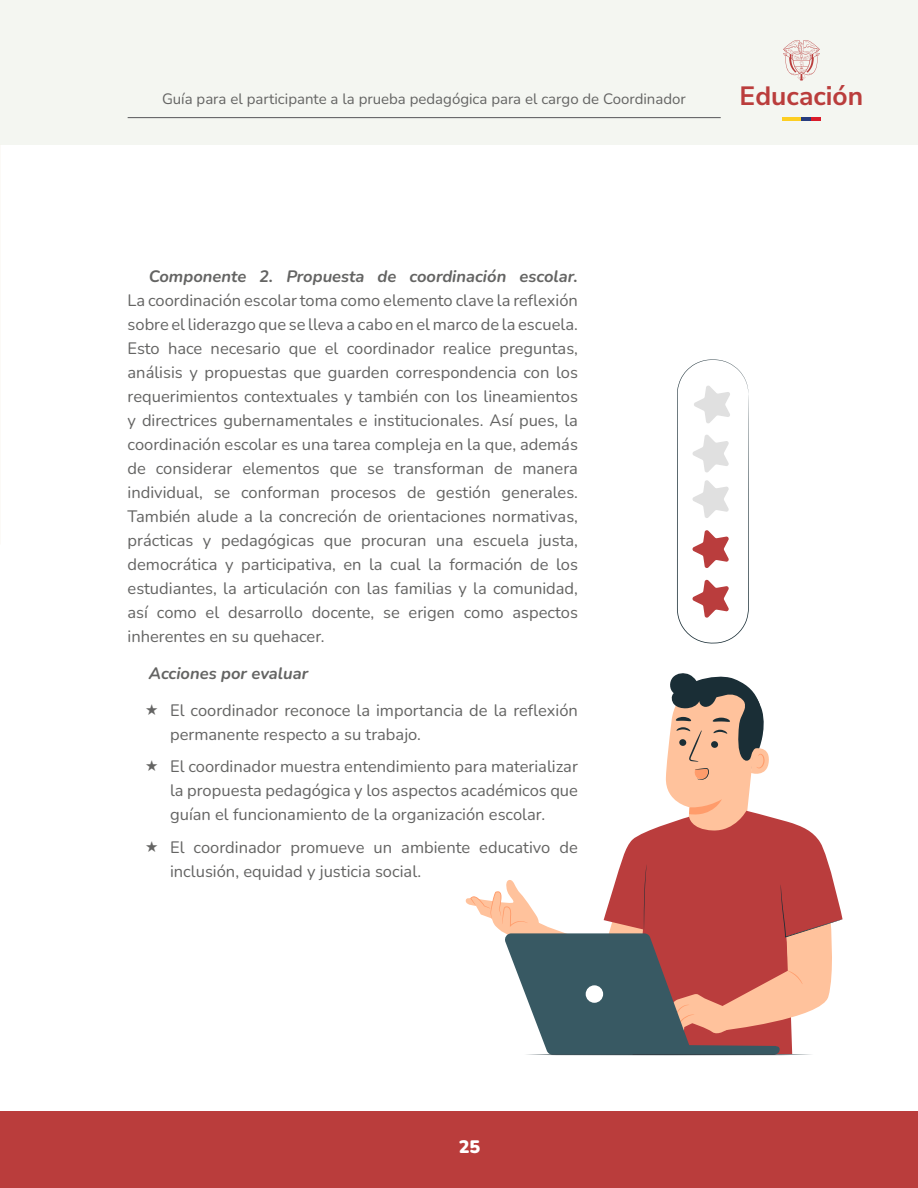
<style>
.page{position:relative;width:918px;height:1188px;background:#fff}
.page>*{position:absolute;margin:0;border:0;box-sizing:border-box;transform-origin:0 0}
.t1{font:200 26.4px "Nunito Sans 12 pt";color:#ba3d3c}
.t2{font:900 18px "Nunito";color:#fff}
.CTxT{font:16.5px/24px "Nunito";color:#646463;text-align:justify}
.CTxT-2{font:italic 700 16.5px "Nunito";color:#646463}
.t3{font:15px "Nunito";color:#646463}
.s1{font-weight:700;font-style:italic}
</style>
<div class="page">
<div style="left:0;top:0;width:918px;height:145px;background:#f4f6f1"></div>
<div style="left:0;top:1112px;width:918px;height:76px;background:#ba3d3c"></div>
<hr style="left:128px;top:117px;width:593px;height:1px;background:#565659">
<svg style="left:783px;top:40px;width:37px;height:41px"></svg>
<hr style="left:782px;top:118px;width:19px;height:3px;background:#fdce22">
<svg style="left:801px;top:118px;width:19px;height:3px"></svg>
<svg style="left:620px;top:817px;width:209px;height:47px;fill:#ba3d3d"></svg>
<svg style="left:665px;top:673px;width:105px;height:167px"></svg>
<svg style="left:465px;top:864px;width:378px;height:190px"></svg>
<div style="left:586px;top:985px;width:17px;height:18px;background:#fff;border-radius:50%"></div>
<hr style="left:524px;top:1054px;width:290px;height:1px;background:#1a2e36;border-radius:50%">
<svg style="left:677px;top:359px;width:72px;height:285px"></svg>
<p class="t3" style="left:162px;top:89px;width:525px">Guía para el participante a la prueba pedagógica para el cargo de Coordinador</p>
<h1 class="t1" style="left:740px;top:78px;width:125px">Educación</h1>
<p class="CTxT" style="left:128px;top:264px;width:452px;text-indent:21px"><span class="s1">Componente 2. Propuesta de coordinación escolar.<br></span>La coordinación escolar toma como elemento clave la reflexión sobre el liderazgo que se lleva a cabo en el marco de la escuela.<br>Esto hace necesario que el coordinador realice preguntas, análisis y propuestas que guarden correspondencia con los requerimientos contextuales y también con los lineamientos y directrices gubernamentales e institucionales. Así pues, la coordinación escolar es una tarea compleja en la que, además de considerar elementos que se transforman de manera individual, se conforman procesos de gestión generales.<br>También alude a la concreción de orientaciones normativas, prácticas y pedagógicas que procuran una escuela justa, democrática y participativa, en la cual la formación de los estudiantes, la articulación con las familias y la comunidad, así como el desarrollo docente, se erigen como aspectos inherentes en su quehacer.</p>
<p class="CTxT-2" style="left:149px;top:662px;width:161px">Acciones por evaluar</p>
<p class="CTxT" style="left:170px;top:698px;width:409px">El coordinador reconoce la importancia de la reflexión permanente respecto a su trabajo.</p>
<p class="CTxT" style="left:170px;top:754px;width:409px">El coordinador muestra entendimiento para materializar la propuesta pedagógica y los aspectos académicos que guían el funcionamiento de la organización escolar.</p>
<p class="CTxT" style="left:170px;top:835px;width:409px">El coordinador promueve un ambiente educativo de inclusión, equidad y justicia social.</p>
<p class="t2" style="left:459px;top:1134px;width:23px">25</p>
</div>
